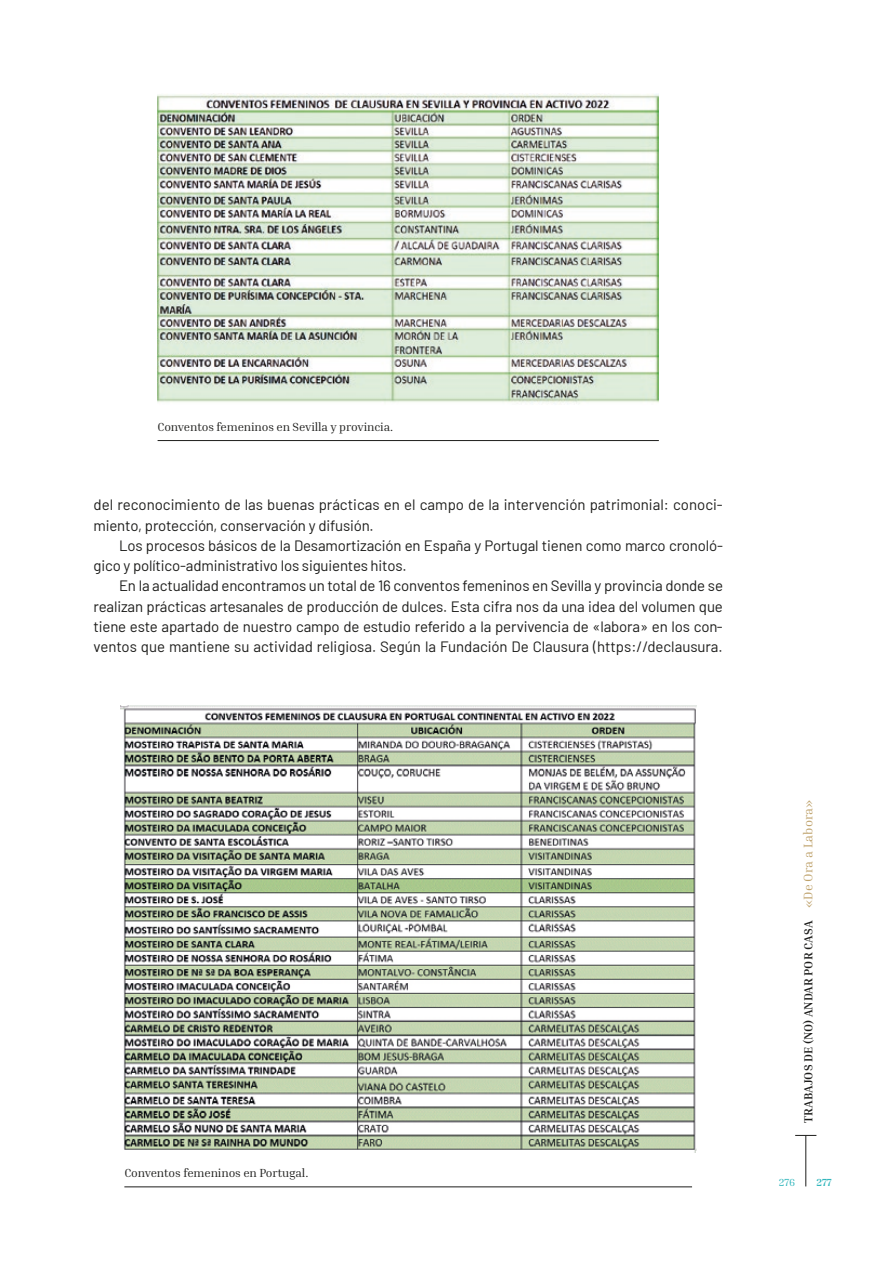
<style>
.page{position:relative;width:893px;height:1263px;background:#fff}
.page>*{position:absolute;margin:0;border:0;box-sizing:border-box;transform-origin:0 0}
.t1{font:15px/20.2px "Barlow";letter-spacing:-.01em;color:#1d1d1b}
.t2{font:12px "Inria Serif";letter-spacing:-.01em;color:#1d1d1b}
.t3{font:700 12px "Inria Serif";color:#1d1d1b}
.t4{font:10.5px "Inria Serif";color:#33b7bd}
.t5{font:700 10.5px "Inria Serif";color:#33b7bd}
.s1{font-weight:400;font-size:12.75px;color:#bea16a}
</style>
<div class="page">
<hr style="left:158px;top:440px;width:501px;height:1px;background:#1d1d1b">
<img style="left:158px;top:94px;width:501px;height:309px">
<hr style="left:124px;top:1186px;width:568px;height:1px;background:#1d1d1b">
<img style="left:120px;top:706px;width:576px;height:446px">
<hr style="left:805px;top:1135px;width:1px;height:51px;background:#1d1d1b">
<svg style="left:795px;top:1135px;width:21px;height:1px"></svg>
<p class="t2" style="left:158px;top:419px;width:237px">Conventos femeninos en Sevilla y provincia.</p>
<p class="t1" style="left:94px;top:494px;width:631px">del reconocimiento de las buenas prácticas en el campo de la intervención patrimonial: conoci&shy;miento, protección, conservación y difusión.</p>
<p class="t1" style="left:94px;top:534px;width:631px;text-indent:26px">Los procesos básicos de la Desamortización en España y Portugal tienen como marco cronoló&shy;gico y político-administrativo los siguientes hitos.</p>
<p class="t1" style="left:94px;top:575px;width:631px;text-align:justify;text-indent:26px">En la actualidad encontramos un total de 16 conventos femeninos en Sevilla y provincia donde se realizan prácticas artesanales de producción de dulces. Esta cifra nos da una idea del volumen que tiene este apartado de nuestro campo de estudio referido a la pervivencia de «labora» en los con&shy;ventos que mantiene su actividad religiosa. Según la Fundación De Clausura (https://declausura.</p>
<p class="t2" style="left:124px;top:1165px;width:186px">Conventos femeninos en Portugal.</p>
<p class="t3" style="left:801px;top:1123px;width:325px;rotate:-90deg">TRABAJOS DE (NO) ANDAR POR CASA <span class="s1">«De Ora a Labora»</span></p>
<p class="t4" style="left:779px;top:1176px;width:18px">276</p>
<p class="t5" style="left:816px;top:1176px;width:17px">277</p>
</div>
